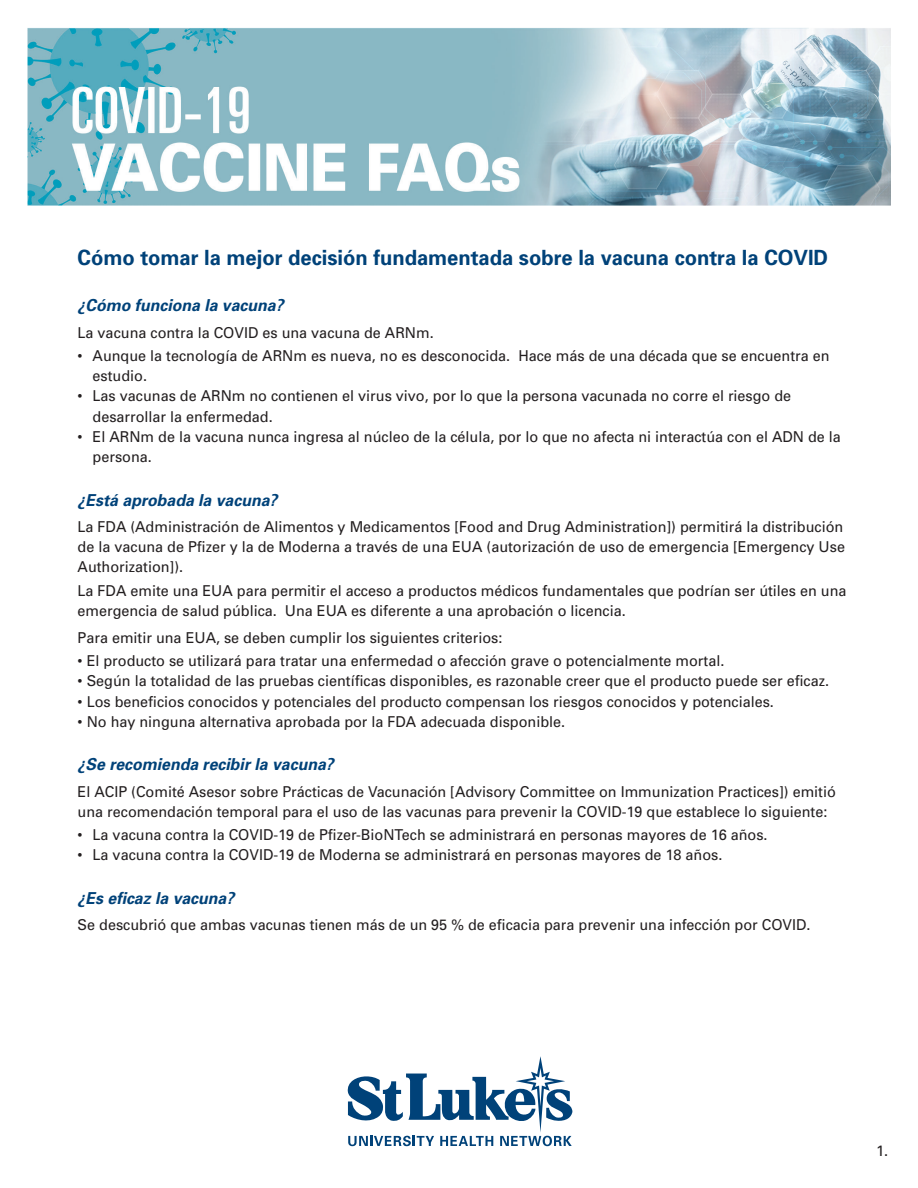
<style>
.page{position:relative;width:918px;height:1188px;background:#fff}
.page>*{position:absolute;margin:0;border:0;box-sizing:border-box;transform-origin:0 0}
.answer{font:700 21px "Univers";color:#004279;scale:.96 1}
.question{font:italic 700 16.5px "Univers";color:#004279;scale:.96 1}
.bullet{font:15px/20.2px "Univers";color:#231f20;scale:.96 1}
.answer-2{font:15px/20.2px "Univers";color:#231f20;scale:.96 1}
</style>
<div class="page">
<img style="left:27px;top:28px;width:864px;height:177px">
<svg style="left:347px;top:1056px;width:225px;height:90px"></svg>
<p class="answer" style="left:78px;top:244px;width:783px">Cómo tomar la mejor decisión fundamentada sobre la vacuna contra la COVID</p>
<p class="question" style="left:78px;top:295px;width:216px">¿Cómo funciona la vacuna?</p>
<p class="answer-2" style="left:78px;top:322px;width:372px">La vacuna contra la COVID es una vacuna de ARNm.</p>
<p class="bullet" style="left:93px;top:345px;width:769px;text-indent:-15px">• Aunque la tecnología de ARNm es nueva, no es desconocida. Hace más de una década que se encuentra en estudio.</p>
<p class="bullet" style="left:93px;top:386px;width:729px;text-indent:-15px">• Las vacunas de ARNm no contienen el virus vivo, por lo que la persona vacunada no corre el riesgo de desarrollar la enfermedad.</p>
<p class="bullet" style="left:93px;top:426px;width:781px;text-indent:-15px">• El ARNm de la vacuna nunca ingresa al núcleo de la célula, por lo que no afecta ni interactúa con el ADN de la persona.</p>
<p class="question" style="left:78px;top:489px;width:210px">¿Está aprobada la vacuna?</p>
<p class="answer-2" style="left:78px;top:516px;width:801px;text-align:justify">La FDA (Administración de Alimentos y Medicamentos [Food and Drug Administration]) permitirá la distribución de la vacuna de Pfizer y la de Moderna a través de una EUA (autorización de uso de emergencia [Emergency Use Authorization]).</p>
<p class="answer-2" style="left:78px;top:580px;width:802px">La FDA emite una EUA para permitir el acceso a productos médicos fundamentales que podrían ser útiles en una emergencia de salud pública. Una EUA es diferente a una aprobación o licencia.</p>
<p class="answer-2" style="left:78px;top:627px;width:444px">Para emitir una EUA, se deben cumplir los siguientes criterios:</p>
<p class="bullet" style="left:78px;top:650px;width:675px">• El producto se utilizará para tratar una enfermedad o afección grave o potencialmente mortal.</p>
<p class="bullet" style="left:78px;top:671px;width:784px">• Según la totalidad de las pruebas científicas disponibles, es razonable creer que el producto puede ser eficaz.</p>
<p class="bullet" style="left:78px;top:691px;width:727px">• Los beneficios conocidos y potenciales del producto compensan los riesgos conocidos y potenciales.</p>
<p class="bullet" style="left:78px;top:711px;width:509px">• No hay ninguna alternativa aprobada por la FDA adecuada disponible.</p>
<p class="question" style="left:78px;top:754px;width:268px">¿Se recomienda recibir la vacuna?</p>
<p class="answer-2" style="left:78px;top:781px;width:791px">El ACIP (Comité Asesor sobre Prácticas de Vacunación [Advisory Committee on Immunization Practices]) emitió una recomendación temporal para el uso de las vacunas para prevenir la COVID-19 que establece lo siguiente:</p>
<p class="bullet" style="left:78px;top:824px;width:720px">• La vacuna contra la COVID-19 de Pfizer-BioNTech se administrará en personas mayores de 16 años.</p>
<p class="bullet" style="left:78px;top:845px;width:673px">• La vacuna contra la COVID-19 de Moderna se administrará en personas mayores de 18 años.</p>
<p class="question" style="left:78px;top:887px;width:165px">¿Es eficaz la vacuna?</p>
<p class="answer-2" style="left:78px;top:914px;width:765px">Se descubrió que ambas vacunas tienen más de un 95 % de eficacia para prevenir una infección por COVID.</p>
<p class="bullet" style="left:876px;top:1140px;width:14px">1.</p>
</div>
